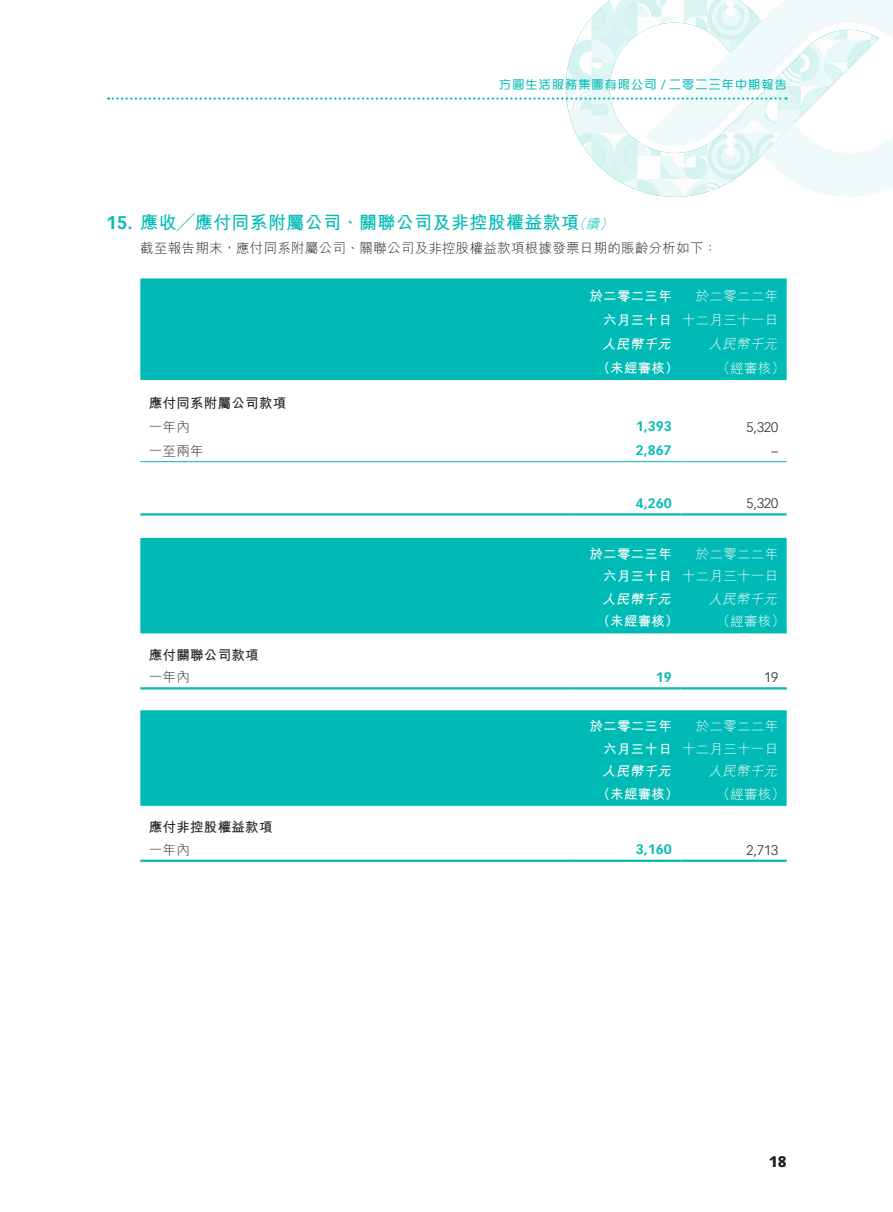
<style>
.page{position:relative;width:893px;height:1212px;background:#fff}
.page>*{position:absolute;margin:0;border:0;box-sizing:border-box;transform-origin:0 0}
.t1{font:700 18px "M Hei HK";letter-spacing:.02em;color:#00bbb5}
.t2{font:900 15px "Vectora LT Std";color:#231f20}
.t3{font:300 13.5px "M Hei HK";letter-spacing:.02em;color:#231f20}
.t4{font:300 13.5px/22.5px "M Hei HK";letter-spacing:.02em;color:#fff;text-align:right}
.t5{font:700 13.5px/22.5px "M Hei HK";letter-spacing:.02em;color:#fff;text-align:right}
.t6{font:700 13.5px "M Hei HK";letter-spacing:.02em;color:#231f20}
.t7{font:700 13.5px "Vectora LT Std";color:#00bbb5}
.t8{font:300 13.5px "Vectora LT Std";color:#231f20}
.t9{font:italic 300 13.5px "M Hei HK";color:#fff}
.t10{font:italic 700 13.5px "M Hei HK";color:#fff}
.t11{font:italic 300 13.5px "M Hei HK";color:#00bbb5}
.t12{font:500 12px "MJ Ngai HK";letter-spacing:.1em;color:#00bbb5}
.s1{font-family:"Century Gothic";font-weight:700;font-size:11.25px}
.s2{font-family:"Vectora LT Std"}
</style>
<div class="page">
<img style="left:566px;top:0;width:79px;height:193px">
<svg style="left:645px;top:0;width:248px;height:197px"></svg>
<svg style="left:108px;top:97px;width:678px;height:3px"></svg>
<div style="left:140px;top:278px;width:647px;height:102px;background:#00bbb5"></div>
<hr style="left:140px;top:461px;width:434px;height:1px;background:#00bbb5">
<hr style="left:574px;top:461px;width:106px;height:1px;background:#00bbb5">
<hr style="left:680px;top:461px;width:107px;height:1px;background:#00bbb5">
<hr style="left:140px;top:513px;width:434px;height:2px;background:#00bbb5">
<hr style="left:574px;top:513px;width:106px;height:2px;background:#00bbb5">
<hr style="left:680px;top:513px;width:107px;height:2px;background:#00bbb5">
<div style="left:140px;top:538px;width:647px;height:95px;background:#00bbb5"></div>
<hr style="left:140px;top:687px;width:434px;height:2px;background:#00bbb5">
<hr style="left:574px;top:687px;width:106px;height:2px;background:#00bbb5">
<hr style="left:680px;top:687px;width:107px;height:2px;background:#00bbb5">
<div style="left:140px;top:710px;width:647px;height:96px;background:#00bbb5"></div>
<hr style="left:140px;top:860px;width:434px;height:2px;background:#00bbb5">
<hr style="left:574px;top:860px;width:106px;height:2px;background:#00bbb5">
<hr style="left:680px;top:860px;width:107px;height:2px;background:#00bbb5">
<p class="t12" style="left:499px;top:78px;width:289px">方圓生活服務集團有限公司 <span class="s1">/</span> 二零二三年中期報告</p>
<h1 class="t1" style="left:106px;top:209px;width:474px"><span class="s2">15.</span> 應收╱應付同系附屬公司、關聯公司及非控股權益款項</h1>
<p class="t3" style="left:140px;top:241px;width:578px">截至報告期末，應付同系附屬公司、關聯公司及非控股權益款項根據發票日期的賬齡分析如下：</p>
<p class="t5" style="left:589px;top:283px;width:84px;line-height:24px">於二零二三年六月三十日</p>
<p class="t4" style="left:682px;top:284px;width:98px;line-height:24px">於二零二二年十二月三十一日</p>
<p class="t9" style="left:708px;top:337px;width:73px">人民幣千元</p>
<p class="t11" style="left:586px;top:217px;width:18px">續</p>
<p class="t11" style="left:572px;top:217px;width:18px">（</p>
<p class="t11" style="left:599px;top:217px;width:18px">(</p>
<p class="t10" style="left:602px;top:334px;width:74px">人民幣千元</p>
<p class="t6" style="left:149px;top:393px;width:139px">應付同系附屬公司款項</p>
<p class="t3" style="left:149px;top:420px;width:43px">一年內</p>
<p class="t3" style="left:149px;top:444px;width:56px">一至兩年</p>
<p class="t6" style="left:149px;top:645px;width:111px">應付關聯公司款項</p>
<p class="t3" style="left:149px;top:670px;width:43px">一年內</p>
<p class="t6" style="left:149px;top:817px;width:125px">應付非控股權益款項</p>
<p class="t3" style="left:149px;top:843px;width:43px">一年內</p>
<p class="t5" style="left:597px;top:355px;width:83px">（未經審核）</p>
<p class="t7" style="left:636px;top:418px;width:37px">1,393</p>
<p class="t7" style="left:636px;top:442px;width:37px">2,867</p>
<p class="t4" style="left:717px;top:356px;width:70px">（經審核(</p>
<p class="t8" style="left:747px;top:419px;width:33px">5,320</p>
<p class="t8" style="left:771px;top:443px;width:8px">–</p>
<p class="t7" style="left:636px;top:495px;width:37px">4,260</p>
<p class="t5" style="left:589px;top:541px;width:84px">於二零二三年六月三十日</p>
<p class="t4" style="left:682px;top:542px;width:98px">於二零二二年十二月三十一日</p>
<p class="t9" style="left:708px;top:592px;width:73px">人民幣千元</p>
<p class="t8" style="left:747px;top:496px;width:33px">5,320</p>
<p class="t10" style="left:602px;top:589px;width:74px">人民幣千元</p>
<p class="t5" style="left:597px;top:609px;width:83px">（未經審核）</p>
<p class="t7" style="left:656px;top:669px;width:17px">19</p>
<p class="t4" style="left:717px;top:610px;width:70px">（經審核(</p>
<p class="t8" style="left:764px;top:670px;width:16px">19</p>
<p class="t5" style="left:589px;top:714px;width:84px">於二零二三年六月三十日</p>
<p class="t4" style="left:682px;top:715px;width:98px">於二零二二年十二月三十一日</p>
<p class="t9" style="left:708px;top:764px;width:73px">人民幣千元</p>
<p class="t10" style="left:602px;top:761px;width:74px">人民幣千元</p>
<p class="t5" style="left:597px;top:781px;width:83px">（未經審核）</p>
<p class="t7" style="left:636px;top:841px;width:37px">3,160</p>
<p class="t4" style="left:717px;top:782px;width:70px">（經審核(</p>
<p class="t8" style="left:747px;top:842px;width:33px">2,713</p>
<p class="t2" style="left:769px;top:1152px;width:19px">18</p>
</div>
